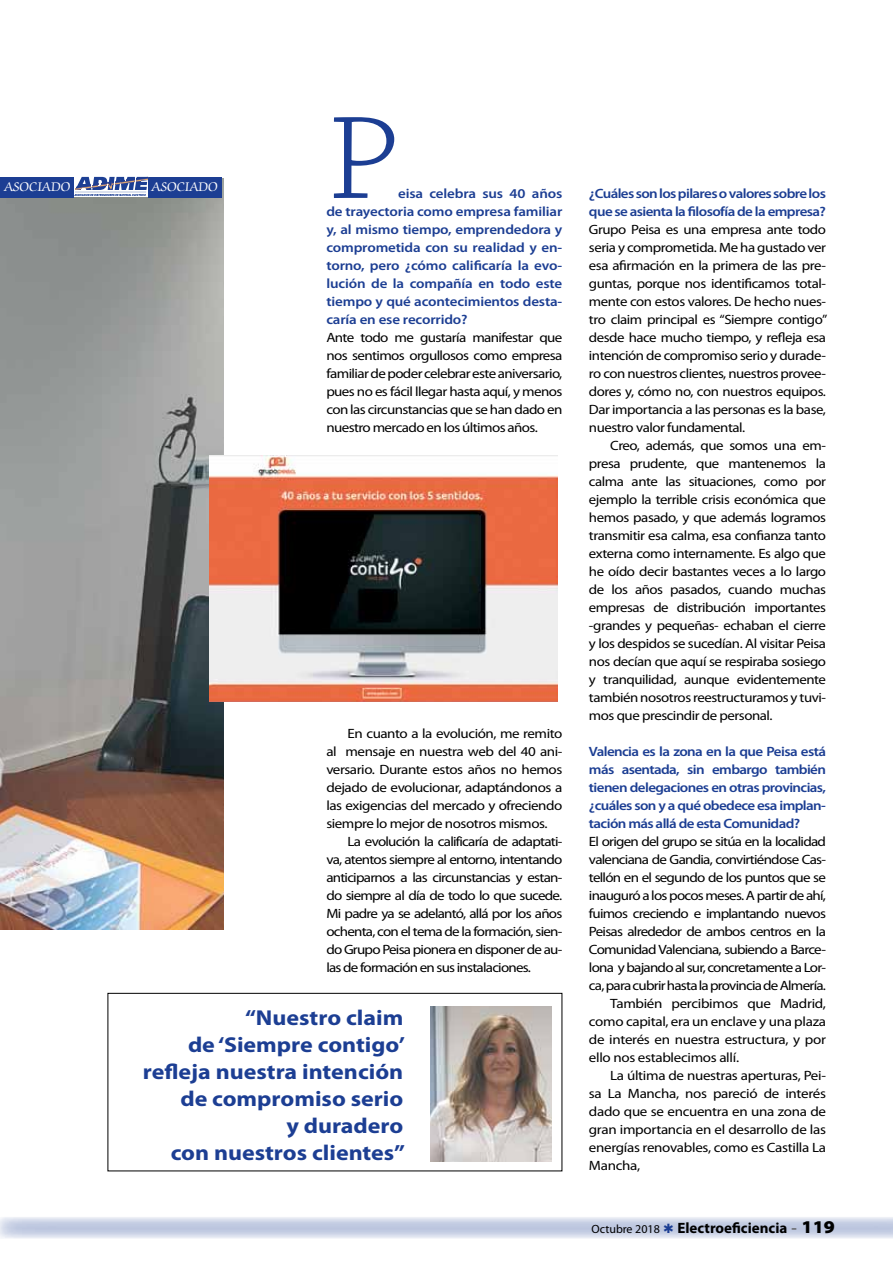
<style>
.page{position:relative;width:893px;height:1263px;background:#fff}
.page>*{position:absolute;margin:0;border:0;box-sizing:border-box;transform-origin:0 0}
.t1{font:300 124.2px "Chaparral Pro";color:#1c3e93;scale:1.11 1}
.t2{font:700 21.6px/27px "Myriad Pro";color:#1c3e93;text-align:right;scale:1.11 1}
.t3{font:700 15px "Myriad Pro";color:#000}
.t4{font:14.55px "Zapf Chancery";color:#fff}
.t5{font:13.5px/18px "Myriad Pro";letter-spacing:-.04em;color:#000;text-align:justify;scale:1.11 1}
.t6{font:13.5px/18px "Myriad Pro";letter-spacing:-.04em;color:#000;text-align:justify;scale:1.1 1}
.t7{font:600 13.5px/18px "Myriad Pro";letter-spacing:-.04em;color:#1c3e93;text-align:justify;scale:1.11 1}
.t8{font:13.5px "Myriad Pro";letter-spacing:-.02em;color:#000;scale:1.11 1}
.s1{font-weight:400;font-size:12px}
.s2{font-family:"Times New Roman";font-weight:400;font-size:18px;color:#636466}
.s3{font-weight:900;font-stretch:semi-expanded;font-size:18px}
</style>
<div class="page">
<img style="left:0;top:178px;width:223px;height:751px">
<img style="left:210px;top:455px;width:347px;height:246px">
<svg style="left:0;top:1217px;width:893px;height:21px;background:#cdd5e7"></svg>
<div style="left:0;top:177px;width:74px;height:21px;background:#1c3e93"></div>
<div style="left:148px;top:177px;width:74px;height:21px;background:#1c3e93"></div>
<div style="left:74px;top:177px;width:74px;height:20px;background:#fff"></div>
<svg style="left:74px;top:177px;width:74px;height:19px"></svg>
<div style="left:108px;top:993px;width:454px;height:178px;border:1px solid #000"></div>
<img style="left:430px;top:1006px;width:121px;height:156px">
<svg style="left:664px;top:1223px;width:9px;height:10px"></svg>
<p class="t4" style="left:4px;top:179px;width:67px">ASOCIADO</p>
<p class="t4" style="left:152px;top:179px;width:67px">ASOCIADO</p>
<h1 class="t1" style="left:326px;top:91px;width:67px">P</h1>
<p class="t7" style="left:326px;top:185px;width:214px;text-indent:72px">eisa celebra sus 40 años de trayectoria como empresa familiar y, al mismo tiempo, emprendedora y comprometida con su realidad y en&shy;torno, pero ¿cómo calificaría la evo&shy;lución de la compañía en todo este tiempo y qué acontecimientos desta&shy;caría en ese recorrido?</p>
<p class="t5" style="left:326px;top:329px;width:214px">Ante todo me gustaría manifestar que nos sentimos orgullosos como empresa familiar de poder celebrar este aniversario, pues no es fácil llegar hasta aquí, y menos con las circunstancias que se han dado en nuestro mercado en los últimos años.</p>
<p class="t5" style="left:326px;top:725px;width:214px;text-indent:21px">En cuanto a la evolución, me remito al mensaje en nuestra web del 40 ani&shy;versario. Durante estos años no hemos dejado de evolucionar, adaptándonos a las exigencias del mercado y ofreciendo siempre lo mejor de nosotros mismos.</p>
<p class="t5" style="left:326px;top:833px;width:214px;text-indent:21px">La evolución la calificaría de adaptati&shy;va, atentos siempre al entorno, intentando anticiparnos a las circunstancias y estan&shy;do siempre al día de todo lo que sucede.<br>Mi padre ya se adelantó, allá por los años ochenta, con el tema de la formación, sien&shy;do Grupo Peisa pionera en disponer de au&shy;las de formación en sus instalaciones.</p>
<h2 class="t2" style="left:143px;top:1004px;width:238px">“Nuestro claim<br>de ‘Siempre contigo’ refleja nuestra intención de compromiso serio<br>y duradero<br>con nuestros clientes”</h2>
<p class="t7" style="left:589px;top:185px;width:215px">¿Cuáles son los pilares o valores sobre los que se asienta la filosofía de la empresa?</p>
<p class="t6" style="left:589px;top:221px;width:218px">Grupo Peisa es una empresa ante todo seria y comprometida. Me ha gustado ver esa afirmación en la primera de las pre&shy;guntas, porque nos identificamos total&shy;mente con estos valores. De hecho nues&shy;tro claim principal es “Siempre contigo” desde hace mucho tiempo, y refleja esa intención de compromiso serio y durade&shy;ro con nuestros clientes, nuestros provee&shy;dores y, cómo no, con nuestros equipos.<br>Dar importancia a las personas es la base, nuestro valor fundamental.</p>
<p class="t6" style="left:589px;top:437px;width:217px;text-indent:21px">Creo, además, que somos una em&shy;presa prudente, que mantenemos la calma ante las situaciones, como por ejemplo la terrible crisis económica que hemos pasado, y que además logramos transmitir esa calma, esa confianza tanto externa como internamente. Es algo que he oído decir bastantes veces a lo largo de los años pasados, cuando muchas empresas de distribución importantes -grandes y pequeñas- echaban el cierre y los despidos se sucedían. Al visitar Peisa nos decían que aquí se respiraba sosiego y tranquilidad, aunque evidentemente también nosotros reestructuramos y tuvi&shy;mos que prescindir de personal.</p>
<p class="t7" style="left:589px;top:743px;width:215px">Valencia es la zona en la que Peisa está más asentada, sin embargo también tienen delegaciones en otras provincias, ¿cuáles son y a qué obedece esa implan&shy;tación más allá de esta Comunidad?</p>
<p class="t5" style="left:589px;top:833px;width:215px">El origen del grupo se sitúa en la localidad</p>
<p class="t5" style="left:589px;top:851px;width:215px">valenciana de Gandia, convirtiéndose Cas-</p>
<p class="t5" style="left:589px;top:869px;width:215px">tellón en el segundo de los puntos que se</p>
<p class="t5" style="left:589px;top:887px;width:215px">inauguró a los pocos meses. A partir de ahí,</p>
<p class="t5" style="left:589px;top:905px;width:215px">fuimos creciendo e implantando nuevos</p>
<p class="t5" style="left:589px;top:923px;width:215px">Peisas alrededor de ambos centros en la</p>
<p class="t5" style="left:589px;top:941px;width:215px">Comunidad Valenciana, subiendo a Barce-</p>
<p class="t5" style="left:589px;top:959px;width:215px">lona y bajando al sur, concretamente a Lor-</p>
<p class="t5" style="left:589px;top:977px;width:215px">ca, para cubrir hasta la provincia de Almería.</p>
<p class="t8" style="left:610px;top:996px;width:196px">También percibimos que Madrid,</p>
<p class="t8" style="left:589px;top:1014px;width:215px">como capital, era un enclave y una plaza</p>
<p class="t8" style="left:589px;top:1032px;width:215px">de interés en nuestra estructura, y por</p>
<p class="t8" style="left:589px;top:1050px;width:137px">ello nos establecimos allí.</p>
<p class="t8" style="left:610px;top:1068px;width:196px">La última de nuestras aperturas, Pei-</p>
<p class="t8" style="left:589px;top:1086px;width:215px">sa La Mancha, nos pareció de interés</p>
<p class="t8" style="left:589px;top:1104px;width:215px">dado que se encuentra en una zona de</p>
<p class="t8" style="left:589px;top:1122px;width:215px">gran importancia en el desarrollo de las</p>
<p class="t8" style="left:589px;top:1140px;width:215px">energías renovables, como es Castilla La</p>
<p class="t5" style="left:589px;top:1157px;width:48px">Mancha,</p>
<p class="t3" style="left:592px;top:1219px;width:245px"><span class="s1">Octubre 2018</span> Electroeficiencia <span class="s2">-</span> <span class="s3">119</span></p>
</div>
